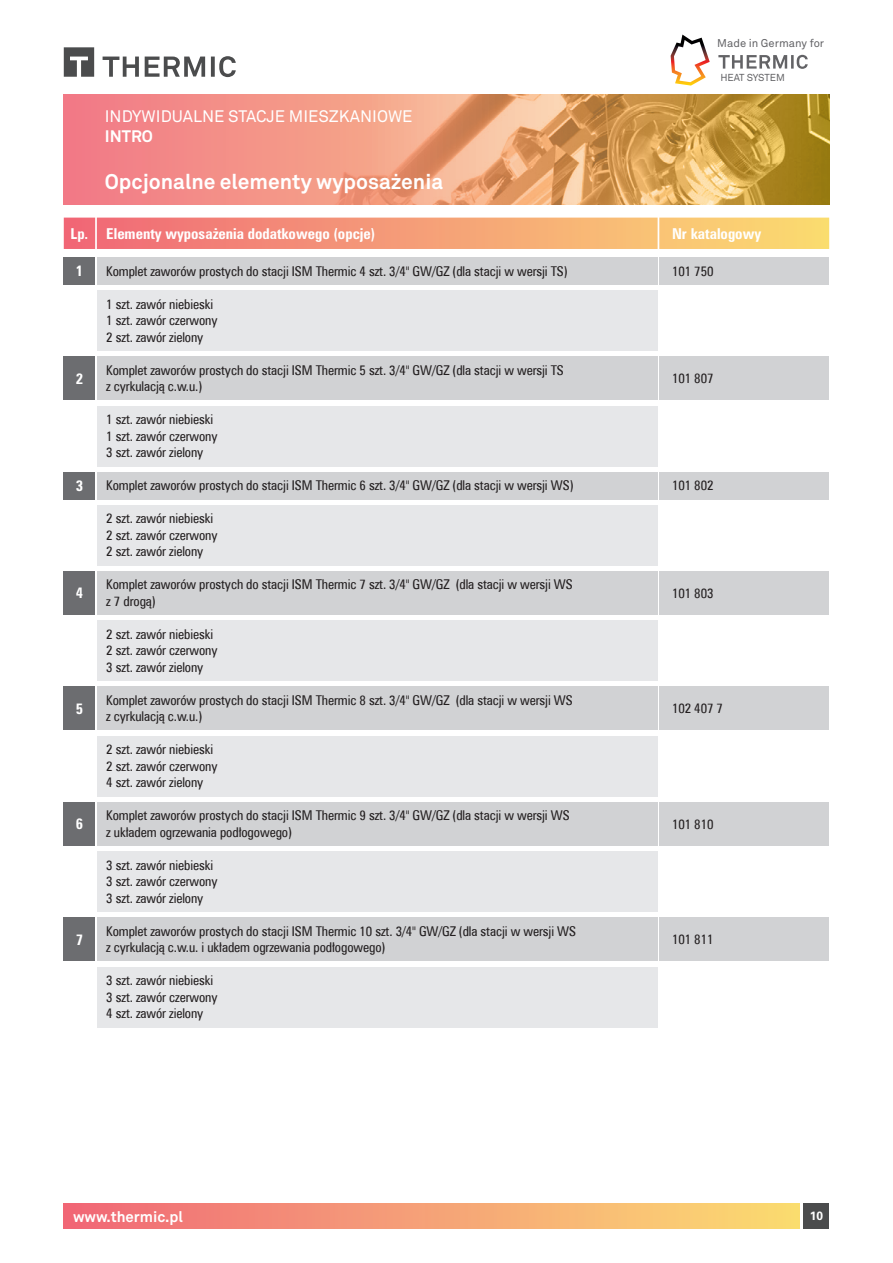
<style>
.page{position:relative;width:893px;height:1263px;background:#fff}
.page>*{position:absolute;margin:0;border:0;box-sizing:border-box;transform-origin:0 0}
.t1{font:700 21px "Akkurat Pro";color:#fff}
.t2{font:16.5px "Akkurat Pro";color:#fff}
.t3{font:700 16.5px "Akkurat Pro";color:#fff}
.t4{font:700 condensed 15px "Zurich PL";color:#fff}
.t5{font:700 15px "Akkurat Pro";color:#fff}
.t6{font:13.5px/16.5px "Zurich Cn EU";letter-spacing:-.005em;color:#231f20}
.t7{font:700 12px "Zurich PL";color:#fff}
.t8{font:11.25px "Akkurat Pro";color:#636366}
.t9{font:10.05px "Akkurat Pro";letter-spacing:-.01em;color:#636366}
</style>
<div class="page">
<svg style="left:64px;top:94px;width:765px;height:111px;background:#e2986f"></svg>
<svg style="left:64px;top:47px;width:172px;height:30px"></svg>
<div style="left:64px;top:1203px;width:735px;height:26px;background:linear-gradient(to right,#f06779,#fbdd73)"></div>
<svg style="left:718px;top:55px;width:90px;height:14px"></svg>
<svg style="left:671px;top:35px;width:39px;height:51px"></svg>
<div style="left:804px;top:1203px;width:25px;height:26px;background:#4b4c4d"></div>
<svg style="left:64px;top:218px;width:765px;height:31px;background:#f5a176"></svg>
<div style="left:97px;top:290px;width:561px;height:60px;background:#e6e7e9"></div>
<div style="left:97px;top:356px;width:561px;height:44px;background:#d1d2d4"></div>
<div style="left:64px;top:356px;width:31px;height:44px;background:#6c6d70"></div>
<div style="left:97px;top:406px;width:561px;height:60px;background:#e6e7e9"></div>
<div style="left:97px;top:472px;width:561px;height:27px;background:#d1d2d4"></div>
<div style="left:64px;top:472px;width:31px;height:27px;background:#6c6d70"></div>
<div style="left:97px;top:505px;width:561px;height:60px;background:#e6e7e9"></div>
<div style="left:97px;top:571px;width:561px;height:43px;background:#d1d2d4"></div>
<div style="left:64px;top:571px;width:31px;height:44px;background:#6c6d70"></div>
<div style="left:97px;top:620px;width:561px;height:60px;background:#e6e7e9"></div>
<div style="left:97px;top:686px;width:561px;height:44px;background:#d1d2d4"></div>
<div style="left:64px;top:686px;width:31px;height:44px;background:#6c6d70"></div>
<div style="left:97px;top:736px;width:561px;height:60px;background:#e6e7e9"></div>
<div style="left:97px;top:802px;width:561px;height:43px;background:#d1d2d4"></div>
<div style="left:64px;top:802px;width:31px;height:44px;background:#6c6d70"></div>
<div style="left:97px;top:851px;width:561px;height:60px;background:#e6e7e9"></div>
<div style="left:97px;top:917px;width:561px;height:44px;background:#d1d2d4"></div>
<div style="left:64px;top:917px;width:31px;height:44px;background:#6c6d70"></div>
<div style="left:97px;top:967px;width:561px;height:60px;background:#e6e7e9"></div>
<div style="left:97px;top:257px;width:561px;height:27px;background:#d1d2d4"></div>
<div style="left:64px;top:257px;width:31px;height:28px;background:#6c6d70"></div>
<div style="left:659px;top:356px;width:170px;height:44px;background:#d1d2d4"></div>
<div style="left:659px;top:472px;width:170px;height:27px;background:#d1d2d4"></div>
<div style="left:659px;top:571px;width:170px;height:43px;background:#d1d2d4"></div>
<div style="left:659px;top:686px;width:170px;height:44px;background:#d1d2d4"></div>
<div style="left:659px;top:802px;width:170px;height:43px;background:#d1d2d4"></div>
<div style="left:659px;top:917px;width:170px;height:44px;background:#d1d2d4"></div>
<div style="left:659px;top:257px;width:170px;height:27px;background:#d1d2d4"></div>
<p class="t2" style="left:105px;top:107px;width:309px">INDYWIDUALNE STACJE MIESZKANIOWE</p>
<p class="t3" style="left:105px;top:126px;width:50px">INTRO</p>
<h1 class="t1" style="left:105px;top:169px;width:340px">Opcjonalne elementy wyposażenia</h1>
<p class="t8" style="left:717px;top:37px;width:108px">Made in Germany for</p>
<p class="t9" style="left:720px;top:72px;width:66px">HEAT SYSTEM</p>
<p class="t4" style="left:71px;top:224px;width:306px">Lp. Elementy wyposa˝enia dodatkowego (opcje)</p>
<p class="t4" style="left:672px;top:224px;width:91px">Nr katalogowy</p>
<p class="t6" style="left:106px;top:263px;width:463px">Komplet zaworów prostych do stacji ISM Thermic 4 szt. 3/4" GW/GZ (dla stacji w wersji TS)</p>
<p class="t6" style="left:106px;top:296px;width:113px">1 szt. zawór niebieski<br>1 szt. zawór czerwony<br>2 szt. zawór zielony</p>
<p class="t6" style="left:106px;top:362px;width:459px">Komplet zaworów prostych do stacji ISM Thermic 5 szt. 3/4" GW/GZ (dla stacji w wersji TS z cyrkulacją c.w.u.)</p>
<p class="t6" style="left:106px;top:411px;width:113px">1 szt. zawór niebieski<br>1 szt. zawór czerwony<br>3 szt. zawór zielony</p>
<p class="t6" style="left:106px;top:477px;width:469px">Komplet zaworów prostych do stacji ISM Thermic 6 szt. 3/4" GW/GZ (dla stacji w wersji WS)</p>
<p class="t6" style="left:106px;top:510px;width:113px">2 szt. zawór niebieski<br>2 szt. zawór czerwony<br>2 szt. zawór zielony</p>
<p class="t6" style="left:106px;top:576px;width:468px">Komplet zaworów prostych do stacji ISM Thermic 7 szt. 3/4" GW/GZ (dla stacji w wersji WS z 7 drogą)</p>
<p class="t6" style="left:106px;top:626px;width:113px">2 szt. zawór niebieski<br>2 szt. zawór czerwony<br>3 szt. zawór zielony</p>
<p class="t6" style="left:106px;top:692px;width:468px">Komplet zaworów prostych do stacji ISM Thermic 8 szt. 3/4" GW/GZ (dla stacji w wersji WS z cyrkulacją c.w.u.)</p>
<p class="t6" style="left:106px;top:741px;width:113px">2 szt. zawór niebieski<br>2 szt. zawór czerwony<br>4 szt. zawór zielony</p>
<p class="t6" style="left:106px;top:807px;width:465px">Komplet zaworów prostych do stacji ISM Thermic 9 szt. 3/4" GW/GZ (dla stacji w wersji WS z układem ogrzewania podłogowego)</p>
<p class="t6" style="left:106px;top:857px;width:113px">3 szt. zawór niebieski<br>3 szt. zawór czerwony<br>3 szt. zawór zielony</p>
<p class="t6" style="left:106px;top:923px;width:471px">Komplet zaworów prostych do stacji ISM Thermic 10 szt. 3/4" GW/GZ (dla stacji w wersji WS z cyrkulacją c.w.u. i układem ogrzewania podłogowego)</p>
<p class="t6" style="left:106px;top:972px;width:113px">3 szt. zawór niebieski<br>3 szt. zawór czerwony<br>4 szt. zawór zielony</p>
<p class="t4" style="left:76px;top:262px;width:9px">1</p>
<p class="t6" style="left:672px;top:263px;width:43px">101 750</p>
<p class="t4" style="left:76px;top:369px;width:9px">2</p>
<p class="t6" style="left:672px;top:370px;width:43px">101 807</p>
<p class="t4" style="left:76px;top:476px;width:9px">3</p>
<p class="t6" style="left:672px;top:477px;width:43px">101 802</p>
<p class="t4" style="left:76px;top:584px;width:9px">4</p>
<p class="t6" style="left:672px;top:584px;width:43px">101 803</p>
<p class="t4" style="left:76px;top:699px;width:9px">5</p>
<p class="t6" style="left:672px;top:700px;width:52px">102 407 7</p>
<p class="t4" style="left:76px;top:815px;width:9px">6</p>
<p class="t6" style="left:672px;top:815px;width:43px">101 810</p>
<p class="t4" style="left:76px;top:930px;width:9px">7</p>
<p class="t6" style="left:672px;top:931px;width:43px">101 811</p>
<p class="t5" style="left:73px;top:1207px;width:111px">www.thermic.pl</p>
<p class="t7" style="left:810px;top:1209px;width:15px">10</p>
</div>
